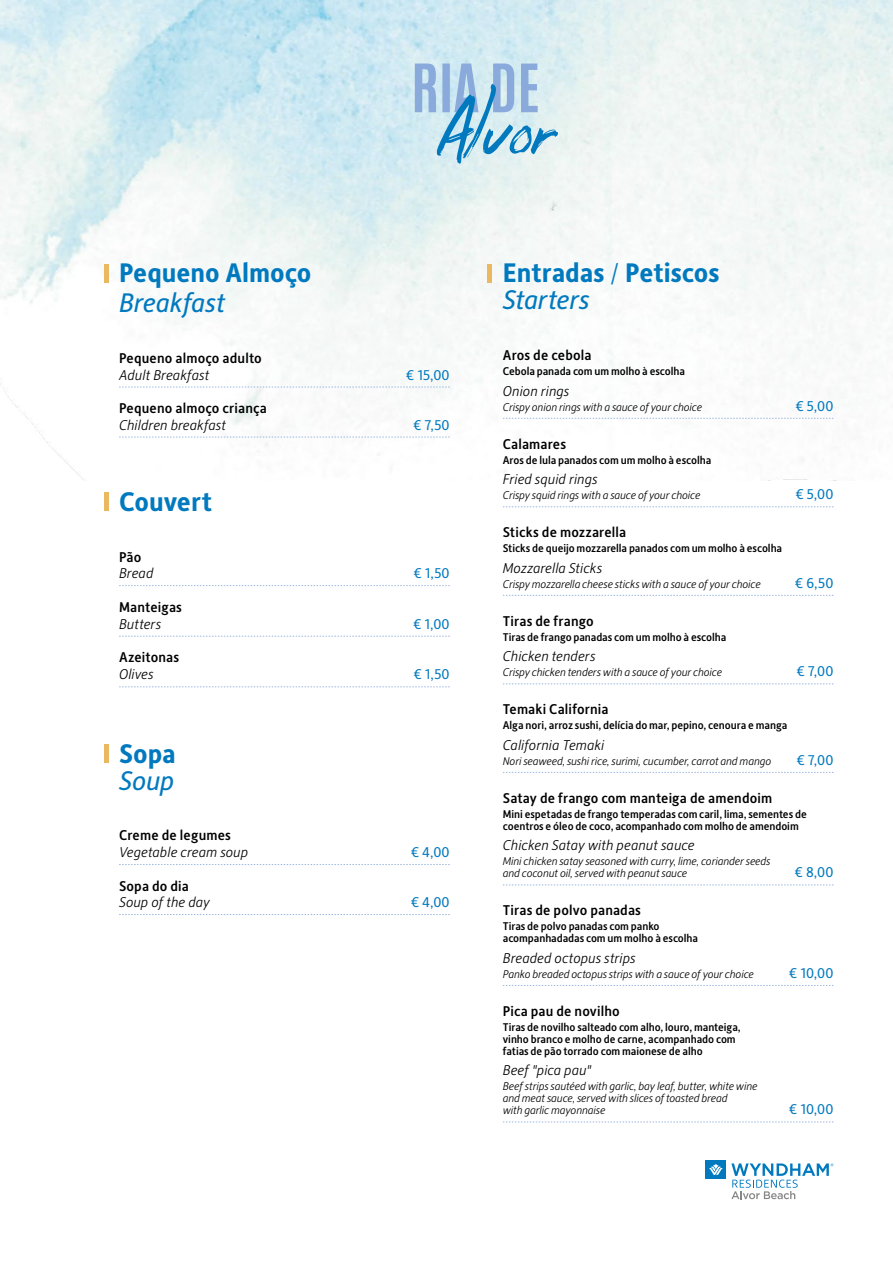
<style>
.page{position:relative;width:893px;height:1263px;background:#fff}
.page>*{position:absolute;margin:0;border:0;box-sizing:border-box;transform-origin:0 0}
.t1{font:700 27px/27px "Alber New";color:#0079bf}
.t2{font:italic 27px "Alber New";letter-spacing:-.005em;color:#0079bf}
.t3{font:500 14.25px "Alber New";letter-spacing:.01em;color:#000}
.t4{font:italic 300 14.25px "Alber New";letter-spacing:.005em;color:#000}
.t5{font:14.25px "Alber New";letter-spacing:.015em;color:#0079bf}
.t6{font:500 11.25px/12px "Alber New";letter-spacing:-.005em;color:#000}
.t7{font:italic 300 11.25px/12px "Alber New";letter-spacing:-.01em;color:#000}
.s1{font-weight:300}
.s2{font-weight:400;font-style:italic}
</style>
<div class="page">
<img style="left:0;top:0;width:893px;height:480px">
<div style="left:706px;top:1160px;width:20px;height:19px;background:#0079bf"></div>
<svg style="left:709px;top:1164px;width:13px;height:11px"></svg>
<svg style="left:731px;top:1163px;width:102px;height:36px"></svg>
<svg style="left:415px;top:64px;width:143px;height:100px;background:#abcfe5"></svg>
<svg style="left:119px;top:387px;width:331px;height:1px"></svg>
<svg style="left:119px;top:437px;width:331px;height:1px"></svg>
<hr style="left:104px;top:264px;width:4px;height:18px;background:#e9b861">
<hr style="left:488px;top:264px;width:4px;height:18px;background:#e9b861">
<hr style="left:104px;top:744px;width:4px;height:19px;background:#e9b861">
<hr style="left:104px;top:492px;width:4px;height:19px;background:#e9b861">
<svg style="left:119px;top:585px;width:331px;height:1px"></svg>
<svg style="left:119px;top:636px;width:331px;height:1px"></svg>
<svg style="left:119px;top:686px;width:331px;height:1px"></svg>
<svg style="left:503px;top:418px;width:330px;height:1px"></svg>
<svg style="left:503px;top:507px;width:330px;height:1px"></svg>
<svg style="left:503px;top:595px;width:330px;height:1px"></svg>
<svg style="left:503px;top:684px;width:330px;height:1px"></svg>
<svg style="left:503px;top:772px;width:330px;height:1px"></svg>
<svg style="left:503px;top:885px;width:330px;height:1px"></svg>
<svg style="left:503px;top:985px;width:330px;height:1px"></svg>
<svg style="left:503px;top:1122px;width:330px;height:1px"></svg>
<svg style="left:119px;top:864px;width:331px;height:1px"></svg>
<svg style="left:119px;top:914px;width:331px;height:1px"></svg>
<h1 class="t1" style="left:119px;top:258px;width:194px">Pequeno Almoço</h1>
<h1 class="t2" style="left:119px;top:285px;width:108px">Breakfast</h1>
<p class="t3" style="left:119px;top:349px;width:144px">Pequeno almoço adulto</p>
<p class="t4" style="left:119px;top:365px;width:92px">Adult Breakfast</p>
<p class="t5" style="left:406px;top:365px;width:45px">€ 15,00</p>
<p class="t3" style="left:119px;top:399px;width:149px">Pequeno almoço criança</p>
<p class="t4" style="left:119px;top:415px;width:109px">Children breakfast</p>
<p class="t5" style="left:413px;top:415px;width:38px">€ 7,50</p>
<h1 class="t1" style="left:119px;top:487px;width:95px">Couvert</h1>
<p class="t3" style="left:119px;top:547px;width:24px">Pão</p>
<p class="t4" style="left:119px;top:564px;width:36px">Bread</p>
<p class="t5" style="left:413px;top:564px;width:38px">€ 1,50</p>
<p class="t3" style="left:119px;top:597px;width:65px">Manteigas</p>
<p class="t4" style="left:119px;top:614px;width:44px">Butters</p>
<p class="t5" style="left:413px;top:614px;width:38px">€ 1,00</p>
<p class="t3" style="left:119px;top:648px;width:62px">Azeitonas</p>
<p class="t4" style="left:119px;top:665px;width:36px">Olives</p>
<p class="t5" style="left:413px;top:665px;width:38px">€ 1,50</p>
<h1 class="t1" style="left:119px;top:739px;width:58px">Sopa</h1>
<h1 class="t2" style="left:119px;top:763px;width:57px">Soup</h1>
<p class="t3" style="left:119px;top:826px;width:113px">Creme de legumes</p>
<p class="t4" style="left:119px;top:843px;width:131px">Vegetable cream soup</p>
<p class="t5" style="left:411px;top:843px;width:40px">€ 4,00</p>
<p class="t3" style="left:119px;top:876px;width:71px">Sopa do dia</p>
<p class="t4" style="left:119px;top:893px;width:92px">Soup of the day</p>
<p class="t5" style="left:411px;top:893px;width:40px">€ 4,00</p>
<h1 class="t1" style="left:503px;top:258px;width:218px">Entradas <span class="s1">/</span> Petiscos<br><span class="s2">Starters</span></h1>
<p class="t3" style="left:503px;top:346px;width:90px">Aros de cebola</p>
<p class="t6" style="left:503px;top:365px;width:184px">Cebola panada com um molho à escolha</p>
<p class="t4" style="left:503px;top:381px;width:68px">Onion rings</p>
<p class="t7" style="left:503px;top:400px;width:201px">Crispy onion rings with a sauce of your choice</p>
<p class="t5" style="left:795px;top:396px;width:40px">€ 5,00</p>
<p class="t3" style="left:503px;top:434px;width:65px">Calamares</p>
<p class="t6" style="left:503px;top:453px;width:210px">Aros de lula panados com um molho à escolha</p>
<p class="t4" style="left:503px;top:470px;width:96px">Fried squid rings</p>
<p class="t7" style="left:503px;top:489px;width:199px">Crispy squid rings with a sauce of your choice</p>
<p class="t5" style="left:795px;top:485px;width:40px">€ 5,00</p>
<p class="t3" style="left:503px;top:523px;width:125px">Sticks de mozzarella</p>
<p class="t6" style="left:503px;top:542px;width:281px">Sticks de queijo mozzarella panados com um molho à escolha</p>
<p class="t4" style="left:503px;top:558px;width:101px">Mozzarella Sticks</p>
<p class="t7" style="left:503px;top:577px;width:259px">Crispy mozzarella cheese sticks with a sauce of your choice</p>
<p class="t5" style="left:795px;top:573px;width:40px">€ 6,50</p>
<p class="t3" style="left:503px;top:611px;width:92px">Tiras de frango</p>
<p class="t6" style="left:503px;top:630px;width:225px">Tiras de frango panadas com um molho à escolha</p>
<p class="t4" style="left:503px;top:647px;width:94px">Chicken tenders</p>
<p class="t7" style="left:503px;top:666px;width:221px">Crispy chicken tenders with a sauce of your choice</p>
<p class="t5" style="left:797px;top:662px;width:38px">€ 7,00</p>
<p class="t3" style="left:503px;top:700px;width:107px">Temaki California</p>
<p class="t6" style="left:503px;top:719px;width:286px">Alga nori, arroz sushi, delícia do mar, pepino, cenoura e manga</p>
<p class="t4" style="left:503px;top:736px;width:103px">California Temaki</p>
<p class="t7" style="left:503px;top:754px;width:270px">Nori seaweed, sushi rice, surimi, cucumber, carrot and mango</p>
<p class="t5" style="left:797px;top:751px;width:38px">€ 7,00</p>
<p class="t3" style="left:503px;top:788px;width:271px">Satay de frango com manteiga de amendoim</p>
<p class="t6" style="left:503px;top:807px;width:306px">Mini espetadas de frango temperadas com caril, lima, sementes de coentros e óleo de coco, acompanhado com molho de amendoim</p>
<p class="t4" style="left:503px;top:836px;width:193px">Chicken Satay with peanut sauce</p>
<p class="t7" style="left:503px;top:855px;width:269px">Mini chicken satay seasoned with curry, lime, coriander seeds and coconut oil, served with peanut sauce</p>
<p class="t5" style="left:794px;top:863px;width:40px">€ 8,00</p>
<p class="t3" style="left:503px;top:901px;width:140px">Tiras de polvo panadas</p>
<p class="t6" style="left:503px;top:920px;width:197px">Tiras de polvo panadas com panko acompanhadadas com um molho à escolha</p>
<p class="t4" style="left:503px;top:949px;width:134px">Breaded octopus strips</p>
<p class="t7" style="left:503px;top:967px;width:253px">Panko breaded octopus strips with a sauce of your choice</p>
<p class="t5" style="left:789px;top:964px;width:46px">€ 10,00</p>
<p class="t3" style="left:503px;top:1001px;width:118px">Pica pau de novilho</p>
<p class="t6" style="left:503px;top:1020px;width:239px">Tiras de novilho salteado com alho, louro, manteiga, vinho branco e molho de carne, acompanhado com fatias de pão torrado com maionese de alho</p>
<p class="t4" style="left:503px;top:1061px;width:90px">Beef "pica pau"</p>
<p class="t7" style="left:503px;top:1080px;width:256px">Beef strips sautéed with garlic, bay leaf, butter, white wine and meat sauce, served with slices of toasted bread<br>with garlic mayonnaise</p>
<p class="t5" style="left:789px;top:1100px;width:46px">€ 10,00</p>
</div>
